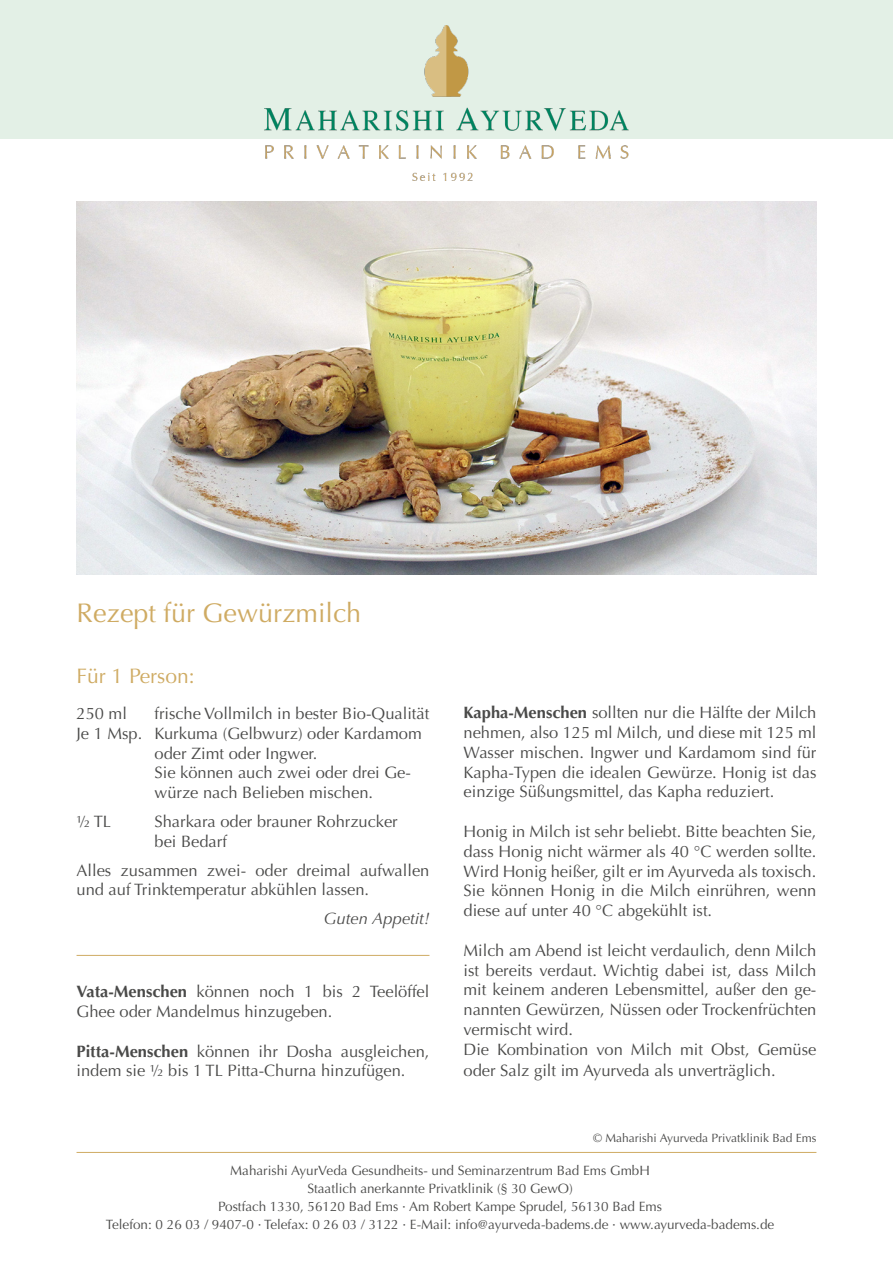
<style>
.page{position:relative;width:893px;height:1263px;background:#fff}
.page>*{position:absolute;margin:0;border:0;box-sizing:border-box;transform-origin:0 0}
.t1{font:27px "Optima";color:#cfab63}
.t2{font:21px "Optima";color:#cfab63}
.t3{font:16.5px/19.8px "Optima";color:#4a4a49}
.t4{font:italic 16.5px "Optima";color:#4a4a49}
.t5{font:13.5px/18px "Optima";color:#4a4a49;text-align:center}
.t6{font:12px "Optima";color:#4a4a49}
.s1{font-weight:700}
</style>
<div class="page">
<div style="left:0;top:0;width:893px;height:138px;background:#e3f0e6"></div>
<img style="left:249px;top:25px;width:395px;height:156px">
<hr style="left:77px;top:1152px;width:739px;height:1px;background:#cfab63">
<img style="left:77px;top:202px;width:739px;height:372px">
<hr style="left:77px;top:955px;width:352px;height:1px;background:#cfab63">
<h1 class="t1" style="left:77px;top:597px;width:286px">Rezept für Gewürzmilch</h1>
<p class="t2" style="left:77px;top:663px;width:120px">Für 1 Person:</p>
<p class="t3" style="left:77px;top:704px;width:52px">250 ml</p>
<p class="t3" style="left:155px;top:704px;width:276px">frische Vollmilch in bester Bio-Qualität</p>
<p class="t3" style="left:77px;top:723px;width:347px">Je 1 Msp. Kurkuma (Gelbwurz) oder Kardamom</p>
<p class="t3" style="left:155px;top:743px;width:164px">oder Zimt oder Ingwer.</p>
<p class="t3" style="left:155px;top:763px;width:258px">Sie können auch zwei oder drei Ge-</p>
<p class="t3" style="left:155px;top:783px;width:220px">würze nach Belieben mischen.</p>
<p class="t3" style="left:77px;top:812px;width:36px">½ TL</p>
<p class="t3" style="left:155px;top:812px;width:245px">Sharkara oder brauner Rohrzucker bei Bedarf</p>
<p class="t3" style="left:77px;top:860px;width:354px">Alles zusammen zwei- oder dreimal aufwallen und auf Trinktemperatur abkühlen lassen.</p>
<p class="t4" style="left:324px;top:909px;width:107px">Guten Appetit!</p>
<p class="t3" style="left:77px;top:982px;width:354px"><span class="s1">Vata-Menschen</span> können noch 1 bis 2 Teelöffel<br>Ghee oder Mandelmus hinzugeben.</p>
<p class="t3" style="left:77px;top:1041px;width:354px"><span class="s1">Pitta-Menschen</span> können ihr Dosha ausgleichen, indem sie ½ bis 1 TL Pitta-Churna hinzufügen.</p>
<p class="t3" style="left:463px;top:703px;width:354px;text-align:justify"><span class="s1">Kapha-Menschen</span> sollten nur die Hälfte der Milch nehmen, also 125 ml Milch, und diese mit 125 ml Wasser mischen. Ingwer und Kardamom sind für Kapha-Typen die idealen Gewürze. Honig ist das einzige Süßungsmittel, das Kapha reduziert.</p>
<p class="t3" style="left:463px;top:822px;width:354px;text-align:justify">Honig in Milch ist sehr beliebt. Bitte beachten Sie, dass Honig nicht wärmer als 40 °C werden sollte.<br>Wird Honig heißer, gilt er im Ayurveda als toxisch.<br>Sie können Honig in die Milch einrühren, wenn diese auf unter 40 °C abgekühlt ist.</p>
<p class="t3" style="left:463px;top:940px;width:354px">Milch am Abend ist leicht verdaulich, denn Milch ist bereits verdaut. Wichtig dabei ist, dass Milch mit keinem anderen Lebensmittel, außer den ge&shy;nannten Gewürzen, Nüssen oder Trockenfrüchten vermischt wird.<br>Die Kombination von Milch mit Obst, Gemüse</p>
<p class="t3" style="left:463px;top:1061px;width:314px">oder Salz gilt im Ayurveda als unverträglich.</p>
<p class="t6" style="left:593px;top:1131px;width:225px">© Maharishi Ayurveda Privatklinik Bad Ems</p>
<p class="t5" style="left:106px;top:1161px;width:670px">Maharishi AyurVeda Gesundheits- und Seminarzentrum Bad Ems GmbH<br>Staatlich anerkannte Privatklinik (§ 30 GewO)<br>Postfach 1330, 56120 Bad Ems · Am Robert Kampe Sprudel, 56130 Bad Ems<br>Telefon: 0 26 03 / 9407-0 · Telefax: 0 26 03 / 3122 · E-Mail: info@ayurveda-badems.de · www.ayurveda-badems.de</p>
</div>
